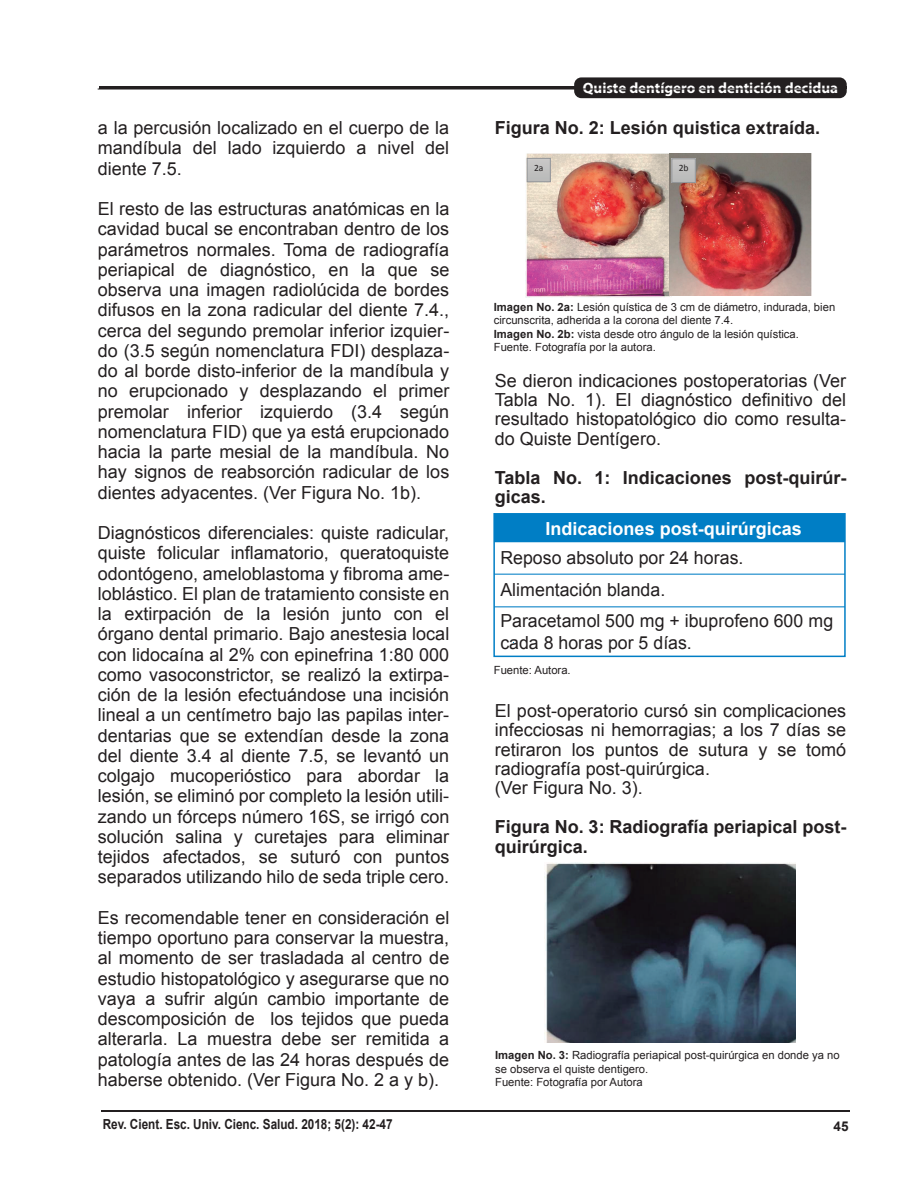
<style>
.page{position:relative;width:918px;height:1188px;background:#fff}
.page>*{position:absolute;margin:0;border:0;box-sizing:border-box;transform-origin:0 0}
.t1{font:18px/20.2px "Arial";color:#231f20;text-align:justify}
.t2{font:700 18px/19.4px "Arial";color:#231f20}
.t3{font:700 18px "Arial";color:#fff}
.t4{font:700 15px "Myriad Pro";color:#fff}
.t5{font:700 13.8px "Arial";color:#231f20;scale:.85 1}
.t6{font:700 13.5px "Arial";color:#231f20}
.t7{font:11.25px/13.5px "Arial";color:#231f20}
.t8{font:9.75px "Calibri";color:#231f20}
.t9{font:9.6px "Calibri";color:#231f20}
.s1{font-weight:700}
</style>
<div class="page">
<hr style="left:102px;top:1110px;width:748px;height:2px;background:#231f20">
<hr style="left:99px;top:87px;width:748px;height:2px;background:#231f20">
<div style="left:574px;top:77px;width:273px;height:21px;background:#231f20;border-radius:7px"></div>
<img style="left:525px;top:153px;width:147px;height:145px">
<div style="left:527px;top:158px;width:23px;height:24px;background:#c0c0bf"></div>
<div style="left:527px;top:158px;width:24px;height:24px;border:1px solid #939598"></div>
<img style="left:669px;top:154px;width:143px;height:142px">
<div style="left:672px;top:159px;width:23px;height:23px;background:#c0c1c0"></div>
<div style="left:672px;top:158px;width:24px;height:25px;border:1px solid #939598"></div>
<div style="left:494px;top:514px;width:351px;height:28px;background:#007ec5"></div>
<hr style="left:494px;top:606px;width:351px;height:1px;background:#007ec5">
<hr style="left:494px;top:574px;width:351px;height:1px;background:#007ec5">
<div style="left:493px;top:513px;width:353px;height:144px;border:2px solid #007ec5"></div>
<img style="left:545px;top:863px;width:251px;height:179px">
<p class="t1" style="left:98px;top:118px;width:353px">a la percusión localizado en el cuerpo de la mandíbula del lado izquierdo a nivel del diente 7.5.</p>
<p class="t1" style="left:98px;top:199px;width:353px">El resto de las estructuras anatómicas en la cavidad bucal se encontraban dentro de los parámetros normales. Toma de radiografía periapical de diagnóstico, en la que se observa una imagen radiolúcida de bordes difusos en la zona radicular del diente 7.4., cerca del segundo premolar inferior izquier&shy;do (3.5 según nomenclatura FDI) desplaza&shy;do al borde disto-inferior de la mandíbula y no erupcionado y desplazando el primer premolar inferior izquierdo (3.4 según nomenclatura FID) que ya está erupcionado hacia la parte mesial de la mandíbula. No hay signos de reabsorción radicular de los dientes adyacentes. (Ver Figura No. 1b).</p>
<p class="t1" style="left:98px;top:523px;width:353px">Diagnósticos diferenciales: quiste radicular, quiste folicular inflamatorio, queratoquiste odontógeno, ameloblastoma y fibroma ame&shy;loblástico. El plan de tratamiento consiste en la extirpación de la lesión junto con el órgano dental primario. Bajo anestesia local con lidocaína al 2% con epinefrina 1:80 000 como vasoconstrictor, se realizó la extirpa&shy;ción de la lesión efectuándose una incisión lineal a un centímetro bajo las papilas inter&shy;dentarias que se extendían desde la zona del diente 3.4 al diente 7.5, se levantó un colgajo mucoperióstico para abordar la lesión, se eliminó por completo la lesión utili&shy;zando un fórceps número 16S, se irrigó con solución salina y curetajes para eliminar tejidos afectados, se suturó con puntos separados utilizando hilo de seda triple cero.</p>
<p class="t1" style="left:98px;top:908px;width:353px">Es recomendable tener en consideración el tiempo oportuno para conservar la muestra, al momento de ser trasladada al centro de estudio histopatológico y asegurarse que no vaya a sufrir algún cambio importante de descomposición de los tejidos que pueda alterarla. La muestra debe ser remitida a patología antes de las 24 horas después de haberse obtenido. (Ver Figura No. 2 a y b).</p>
<p class="t4" style="left:583px;top:78px;width:257px">Quiste dentígero en dentición decidua</p>
<p class="t2" style="left:495px;top:119px;width:327px">Figura No. 2: Lesión quistica extraída.</p>
<p class="t9" style="left:534px;top:162px;width:11px">2a</p>
<p class="t8" style="left:679px;top:162px;width:11px">2b</p>
<p class="t7" style="left:494px;top:300px;width:343px"><span class="s1">Imagen No. 2a:</span> Lesión quística de 3 cm de diámetro, indurada, bien circunscrita, adherida a la corona del diente 7.4.<br><span class="s1">Imagen No. 2b:</span> vista desde otro ángulo de la lesión quística.<br>Fuente. Fotografía por la autora.</p>
<p class="t1" style="left:495px;top:371px;width:353px;line-height:19.4px">Se dieron indicaciones postoperatorias (Ver Tabla No. 1). El diagnóstico definitivo del resultado histopatológico dio como resulta&shy;do Quiste Dentígero.</p>
<p class="t2" style="left:495px;top:468px;width:353px">Tabla No. 1: Indicaciones post-quirúr&shy;gicas.</p>
<p class="t3" style="left:545px;top:517px;width:258px">Indicaciones post-quirúrgicas</p>
<p class="t1" style="left:500px;top:542px;width:334px;line-height:31.3px;text-align:left">Reposo absoluto por 24 horas.<br>Alimentación blanda.<br>Paracetamol 500 mg + ibuprofeno 600 mg</p>
<p class="t1" style="left:500px;top:632px;width:193px">cada 8 horas por 5 días.</p>
<p class="t7" style="left:494px;top:663px;width:78px">Fuente: Autora.</p>
<p class="t1" style="left:495px;top:701px;width:353px;line-height:19.4px;text-align:left">El post-operatorio cursó sin complicaciones infecciosas ni hemorragias; a los 7 días se retiraron los puntos de sutura y se tomó radiografía post-quirúrgica.<br>(Ver Figura No. 3).</p>
<p class="t2" style="left:495px;top:818px;width:353px">Figura No. 3: Radiografía periapical post&shy;quirúrgica.</p>
<p class="t7" style="left:495px;top:1049px;width:346px"><span class="s1">Imagen No. 3:</span> Radiografía periapical post-quirúrgica en donde ya no se observa el quiste dentigero.<br>Fuente: Fotografía por Autora</p>
<p class="t5" style="left:103px;top:1115px;width:343px">Rev. Cient. Esc. Univ. Cienc. Salud. 2018; 5(2): 42-47</p>
<p class="t6" style="left:834px;top:1117px;width:17px">45</p>
</div>
